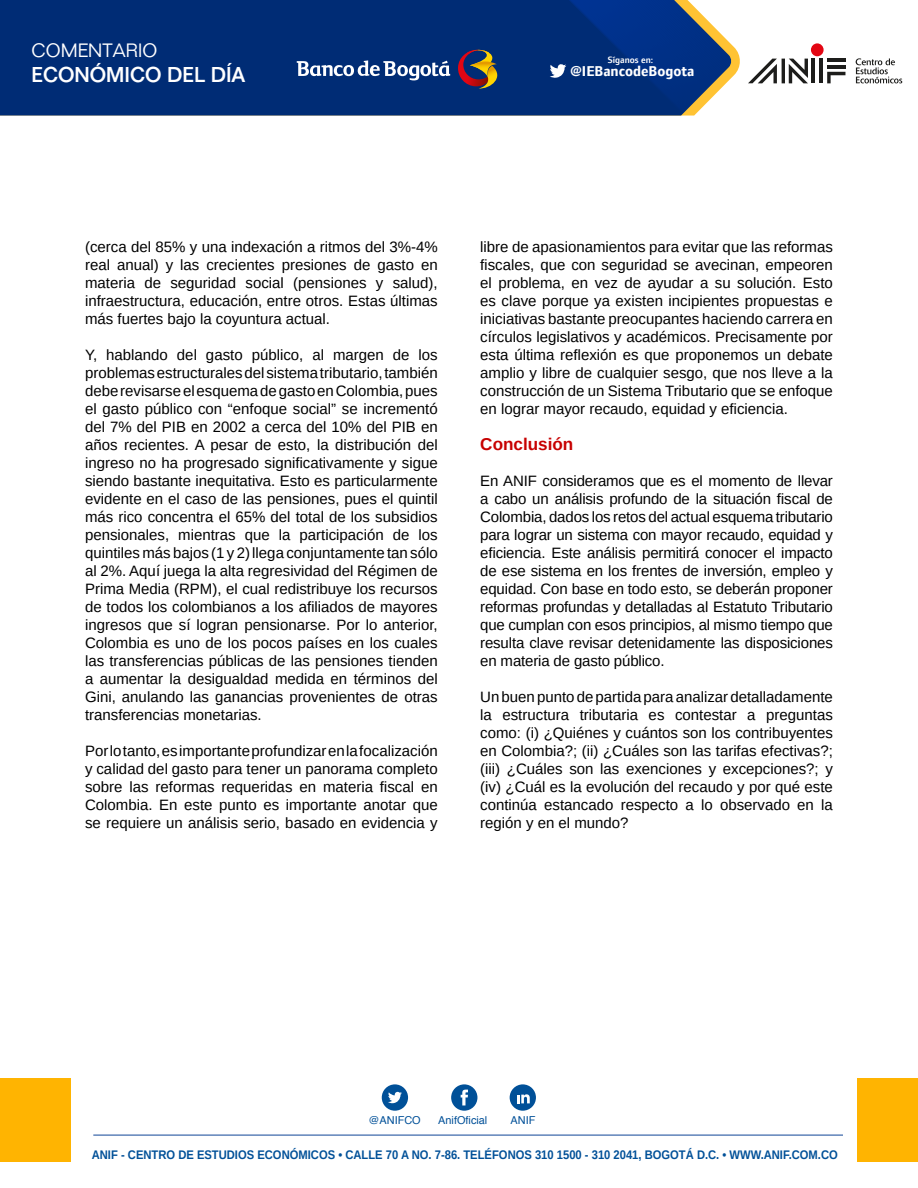
<style>
.page{position:relative;width:918px;height:1188px;background:#fff}
.page>*{position:absolute;margin:0;border:0;box-sizing:border-box;transform-origin:0 0}
.t1{font:500 21px "Folio Std";color:#fff;scale:.96 1}
.t2{font:300 18.9px "Folio Std";color:#fff}
.TEXTO{font:700 17.1px "Arimo";color:#c70000}
.t3{font:15px/18px "Arimo";color:#000;text-align:justify}
.t4{font:700 14.7px "Foundry Form Sans OT2 W04";color:#fff}
.t5{font:700 12.45px "Arimo";color:#005098;scale:.9 1}
.t6{font:10.95px "Helvetica";color:#005098}
.t7{font:600 9.45px "Foundry Form Sans OT2 W04";color:#fff}
</style>
<div class="page">
<div style="left:0;top:0;width:458px;height:116px;background:#002c75"></div>
<svg style="left:856px;top:58px;width:46px;height:25px"></svg>
<div style="left:811px;top:43px;width:13px;height:13px;background:#e30613;border-radius:50%"></div>
<hr style="left:827px;top:59px;width:18px;height:3px;background:#1d1d1b">
<svg style="left:827px;top:72px;width:18px;height:11px"></svg>
<hr style="left:827px;top:65px;width:18px;height:4px;background:#1d1d1b">
<hr style="left:782px;top:59px;width:3px;height:24px;background:#1d1d1b">
<svg style="left:748px;top:59px;width:29px;height:24px"></svg>
<svg style="left:789px;top:59px;width:19px;height:24px"></svg>
<hr style="left:812px;top:59px;width:3px;height:24px;background:#1d1d1b">
<hr style="left:819px;top:59px;width:4px;height:24px;background:#1d1d1b">
<svg style="left:296px;top:60px;width:154px;height:20px"></svg>
<svg style="left:458px;top:0;width:274px;height:116px;background:#1e417d"></svg>
<div style="left:0;top:1078px;width:71px;height:83px;background:#ffb401"></div>
<div style="left:857px;top:1078px;width:61px;height:83px;background:#ffb401"></div>
<div style="left:382px;top:1084px;width:26px;height:27px;background:#005098;border-radius:13px"></div>
<svg style="left:388px;top:1092px;width:14px;height:11px"></svg>
<div style="left:451px;top:1084px;width:26px;height:27px;background:#005098;border-radius:13px"></div>
<svg style="left:461px;top:1090px;width:7px;height:15px"></svg>
<div style="left:510px;top:1084px;width:26px;height:27px;background:#005098;border-radius:13px"></div>
<svg style="left:517px;top:1094px;width:13px;height:9px"></svg>
<hr style="left:93px;top:1135px;width:750px;height:1px;background:#0f4496">
<p class="t2" style="left:32px;top:39px;width:127px">COMENTARIO</p>
<h1 class="t1" style="left:32px;top:62px;width:224px">ECONÓMICO DEL DÍA</h1>
<p class="t4" style="left:571px;top:62px;width:125px">@IEBancodeBogota</p>
<p class="t7" style="left:608px;top:54px;width:47px">Síganos en:</p>
<p class="t3" style="left:85px;top:238px;width:354px">(cerca del 85% y una indexación a ritmos del 3%-4% real anual) y las crecientes presiones de gasto en materia de seguridad social (pensiones y salud), infraestructura, educación, entre otros. Estas últimas más fuertes bajo la coyuntura actual.</p>
<p class="t3" style="left:85px;top:346px;width:354px">Y, hablando del gasto público, al margen de los problemas estructurales del sistema tributario, también debe revisarse el esquema de gasto en Colombia, pues el gasto público con “enfoque social” se incrementó del 7% del PIB en 2002 a cerca del 10% del PIB en años recientes. A pesar de esto, la distribución del ingreso no ha progresado significativamente y sigue siendo bastante inequitativa. Esto es particularmente evidente en el caso de las pensiones, pues el quintil más rico concentra el 65% del total de los subsidios pensionales, mientras que la participación de los quintiles más bajos (1 y 2) llega conjuntamente tan sólo al 2%. Aquí juega la alta regresividad del Régimen de Prima Media (RPM), el cual redistribuye los recursos de todos los colombianos a los afiliados de mayores ingresos que sí logran pensionarse. Por lo anterior, Colombia es uno de los pocos países en los cuales las transferencias públicas de las pensiones tienden a aumentar la desigualdad medida en términos del Gini, anulando las ganancias provenientes de otras transferencias monetarias.</p>
<p class="t3" style="left:85px;top:742px;width:354px">Por lo tanto, es importante profundizar en la focalización y calidad del gasto para tener un panorama completo sobre las reformas requeridas en materia fiscal en Colombia. En este punto es importante anotar que se requiere un análisis serio, basado en evidencia y</p>
<p class="t3" style="left:480px;top:238px;width:354px">libre de apasionamientos para evitar que las reformas fiscales, que con seguridad se avecinan, empeoren el problema, en vez de ayudar a su solución. Esto es clave porque ya existen incipientes propuestas e iniciativas bastante preocupantes haciendo carrera en círculos legislativos y académicos. Precisamente por esta última reflexión es que proponemos un debate amplio y libre de cualquier sesgo, que nos lleve a la construcción de un Sistema Tributario que se enfoque en lograr mayor recaudo, equidad y eficiencia.</p>
<p class="TEXTO" style="left:480px;top:432px;width:95px">Conclusión</p>
<p class="t3" style="left:480px;top:472px;width:354px">En ANIF consideramos que es el momento de llevar a cabo un análisis profundo de la situación fiscal de Colombia, dados los retos del actual esquema tributario para lograr un sistema con mayor recaudo, equidad y eficiencia. Este análisis permitirá conocer el impacto de ese sistema en los frentes de inversión, empleo y equidad. Con base en todo esto, se deberán proponer reformas profundas y detalladas al Estatuto Tributario que cumplan con esos principios, al mismo tiempo que resulta clave revisar detenidamente las disposiciones en materia de gasto público.</p>
<p class="t3" style="left:480px;top:688px;width:354px">Un buen punto de partida para analizar detalladamente la estructura tributaria es contestar a preguntas como: (i) ¿Quiénes y cuántos son los contribuyentes en Colombia?; (ii) ¿Cuáles son las tarifas efectivas?; (iii) ¿Cuáles son las exenciones y excepciones?; y (iv) ¿Cuál es la evolución del recaudo y por qué este continúa estancado respecto a lo observado en la región y en el mundo?</p>
<p class="t6" style="left:368px;top:1112px;width:54px">@ANIFCO</p>
<p class="t6" style="left:438px;top:1112px;width:51px">AnifOficial</p>
<p class="t6" style="left:511px;top:1112px;width:26px">ANIF</p>
<p class="t5" style="left:92px;top:1146px;width:830px">ANIF - CENTRO DE ESTUDIOS ECONÓMICOS • CALLE 70 A NO. 7-86. TELÉFONOS 310 1500 - 310 2041, BOGOTÁ D.C. • WWW.ANIF.COM.CO</p>
</div>
